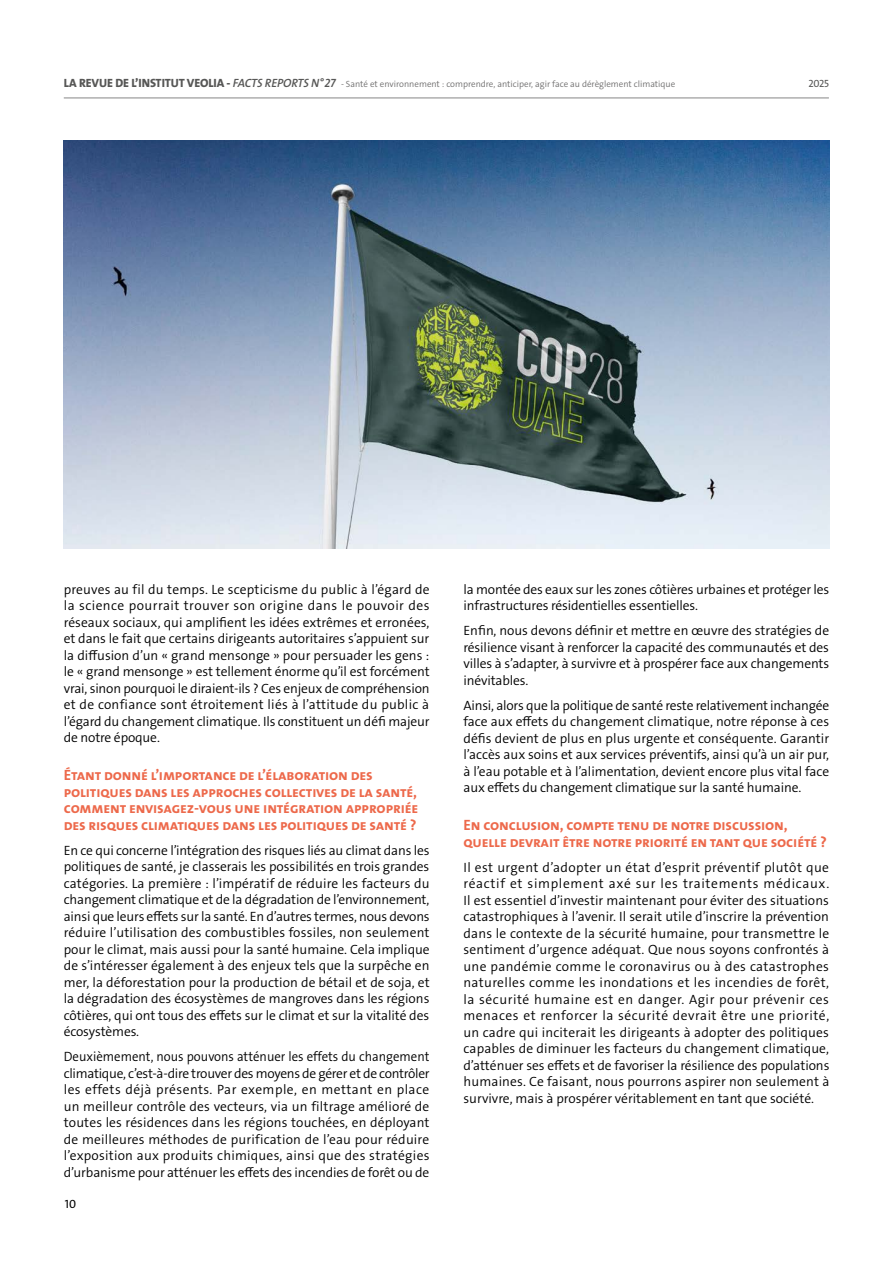
<style>
.page{position:relative;width:893px;height:1263px;background:#fff}
.page>*{position:absolute;margin:0;border:0;box-sizing:border-box;transform-origin:0 0}
.t1{font:15px/16.5px "The Sans Veolia W7 Bld";letter-spacing:-.01em;color:#ed694b}
.t2{font:13.5px/16.5px "The Sans Veolia W4 Se Lig";letter-spacing:-.01em;color:#000;text-align:justify}
.t3{font:13.5px/16.5px "The Sans Veolia W4 Se Lig";letter-spacing:-.01em;color:#000;text-align:justify;scale:.95 1}
.t4{font:12px "The Sans Veolia W5 Pla";color:#000}
.t5{font:10.5px "The Sans Veolia W5 Pla";color:#575756}
.t6{font:9px "The Sans Veolia W4 Se Lig";color:#706f6f}
.s1{font-family:"The Sans Veolia W8 Ex Bld";font-size:12px;color:#575756}
.s2{font-family:"The Sans Veolia W6 Se Bld It";font-size:12px;color:#575756}
</style>
<div class="page">
<img style="left:64px;top:140px;width:765px;height:409px">
<hr style="left:64px;top:98px;width:765px;height:1px;background:#878787">
<p class="t6" style="left:64px;top:78px;width:613px"><span class="s1">LA REVUE DE L’INSTITUT VEOLIA -</span> <span class="s2">FACTS REPORTS N°27</span> - Santé et environnement : comprendre, anticiper, agir face au dérèglement climatique</p>
<p class="t5" style="left:808px;top:77px;width:22px">2025</p>
<p class="t2" style="left:64px;top:581px;width:367px">preuves au fil du temps. Le scepticisme du public à l’égard de la science pourrait trouver son origine dans le pouvoir des réseaux sociaux, qui amplifient les idées extrêmes et erronées, et dans le fait que certains dirigeants autoritaires s’appuient sur la diffusion d’un « grand mensonge » pour persuader les gens : le « grand mensonge » est tellement énorme qu’il est forcément vrai, sinon pourquoi le diraient-ils ? Ces enjeux de compréhension et de confiance sont étroitement liés à l’attitude du public à l’égard du changement climatique. Ils constituent un défi majeur de notre époque.</p>
<p class="t1" style="left:64px;top:767px;width:356px">Étant donné l’importance de l’élaboration des politiques dans les approches collectives de la santé, comment envisagez-vous une intégration appropriée des risques climatiques dans les politiques de santé ?</p>
<p class="t2" style="left:64px;top:842px;width:367px">En ce qui concerne l’intégration des risques liés au climat dans les politiques de santé, je classerais les possibilités en trois grandes catégories. La première : l’impératif de réduire les facteurs du changement climatique et de la dégradation de l’environnement, ainsi que leurs effets sur la santé. En d’autres termes, nous devons réduire l’utilisation des combustibles fossiles, non seulement pour le climat, mais aussi pour la santé humaine. Cela implique de s’intéresser également à des enjeux tels que la surpêche en mer, la déforestation pour la production de bétail et de soja, et la dégradation des écosystèmes de mangroves dans les régions côtières, qui ont tous des effets sur le climat et sur la vitalité des écosystèmes.</p>
<p class="t3" style="left:64px;top:1048px;width:387px">Deuxièmement, nous pouvons atténuer les effets du changement climatique, c’est-à-dire trouver des moyens de gérer et de contrôler les effets déjà présents. Par exemple, en mettant en place un meilleur contrôle des vecteurs, via un filtrage amélioré de toutes les résidences dans les régions touchées, en déployant de meilleures méthodes de purification de l’eau pour réduire l’exposition aux produits chimiques, ainsi que des stratégies d’urbanisme pour atténuer les effets des incendies de forêt ou de</p>
<p class="t4" style="left:65px;top:1196px;width:13px">10</p>
<p class="t2" style="left:463px;top:581px;width:367px">la montée des eaux sur les zones côtières urbaines et protéger les infrastructures résidentielles essentielles.</p>
<p class="t2" style="left:463px;top:623px;width:367px">Enfin, nous devons définir et mettre en œuvre des stratégies de résilience visant à renforcer la capacité des communautés et des villes à s’adapter, à survivre et à prospérer face aux changements inévitables.</p>
<p class="t2" style="left:463px;top:697px;width:367px">Ainsi, alors que la politique de santé reste relativement inchangée face aux effets du changement climatique, notre réponse à ces défis devient de plus en plus urgente et conséquente. Garantir l’accès aux soins et aux services préventifs, ainsi qu’à un air pur, à l’eau potable et à l’alimentation, devient encore plus vital face aux effets du changement climatique sur la santé humaine.</p>
<p class="t1" style="left:463px;top:817px;width:365px">En conclusion, compte tenu de notre discussion, quelle devrait être notre priorité en tant que société ?</p>
<p class="t2" style="left:463px;top:859px;width:367px">Il est urgent d’adopter un état d’esprit préventif plutôt que réactif et simplement axé sur les traitements médicaux.<br>Il est essentiel d’investir maintenant pour éviter des situations catastrophiques à l’avenir. Il serait utile d’inscrire la prévention dans le contexte de la sécurité humaine, pour transmettre le sentiment d’urgence adéquat. Que nous soyons confrontés à une pandémie comme le coronavirus ou à des catastrophes naturelles comme les inondations et les incendies de forêt, la sécurité humaine est en danger. Agir pour prévenir ces menaces et renforcer la sécurité devrait être une priorité, un cadre qui inciterait les dirigeants à adopter des politiques capables de diminuer les facteurs du changement climatique, d’atténuer ses effets et de favoriser la résilience des populations humaines. Ce faisant, nous pourrons aspirer non seulement à survivre, mais à prospérer véritablement en tant que société.</p>
</div>
